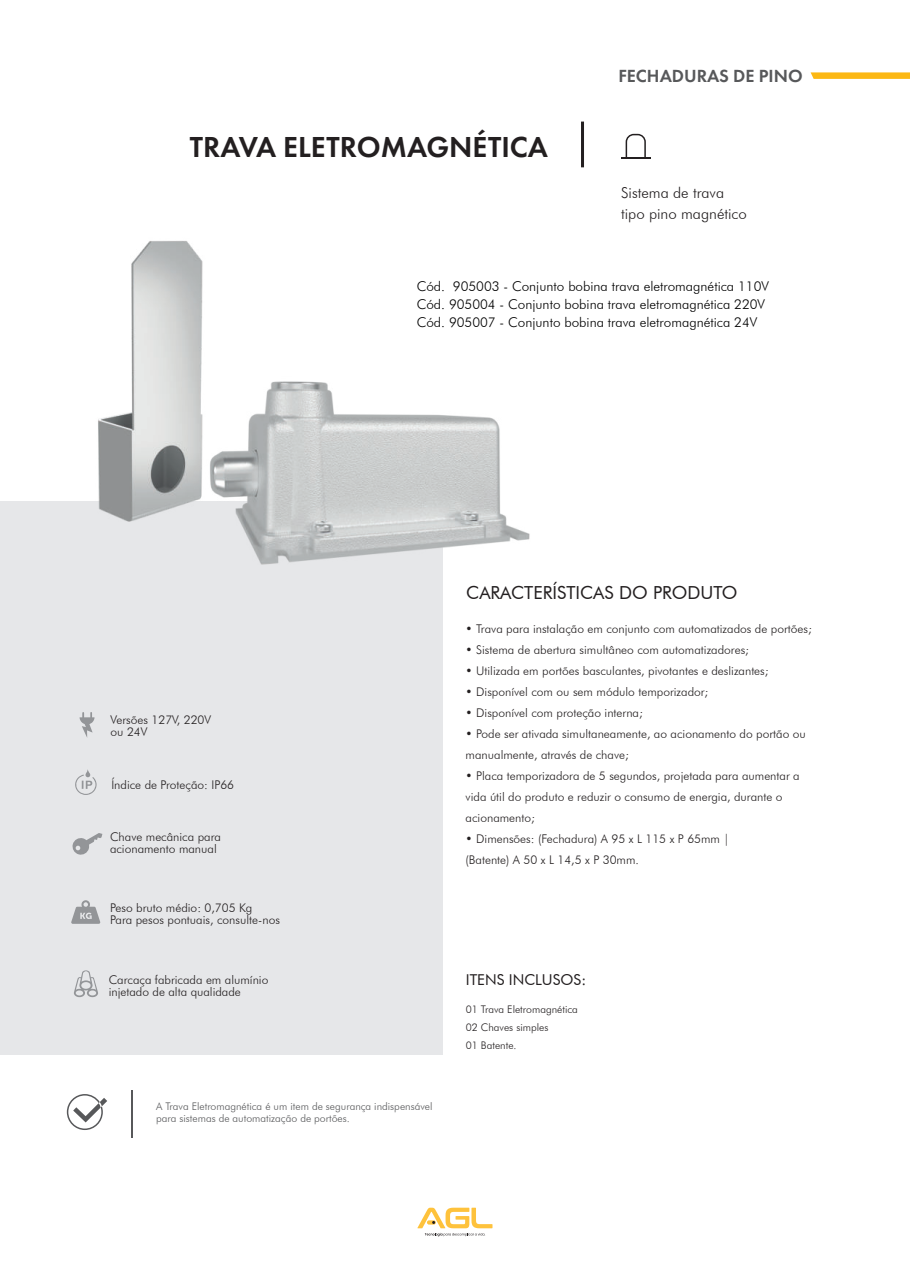
<style>
.page{position:relative;width:910px;height:1280px;background:#fff}
.page>*{position:absolute;margin:0;border:0;box-sizing:border-box;transform-origin:0 0}
.t1{font:600 30px "Futura PT";color:#231f20}
.t2{font:600 18.15px "Futura PT";color:#57585a}
.t3{font:18px "Futura BT";color:#231f20}
.t4{font:300 15px/21px "Futura BT";color:#231f20}
.t5{font:15px "Futura BT";color:#231f20}
.t6{font:300 13.5px/18px "Futura BT";color:#000001}
.t7{font:300 12px/21px "Futura BT";color:#231f20}
.t8{font:300 10.5px/12px "Futura BT";color:#57585a}
.t9{font:300 10.5px/18px "Futura BT";color:#231f20}
</style>
<div class="page">
<div style="left:0;top:501px;width:443px;height:554px;background:#e6e7e9"></div>
<svg style="left:74px;top:970px;width:24px;height:27px"></svg>
<svg style="left:71px;top:900px;width:30px;height:24px"></svg>
<svg style="left:75px;top:769px;width:22px;height:26px"></svg>
<svg style="left:72px;top:833px;width:30px;height:22px"></svg>
<img style="left:98px;top:241px;width:432px;height:324px">
<hr style="left:581px;top:122px;width:3px;height:45px;background:#231f20">
<hr style="left:621px;top:157px;width:30px;height:2px;background:#231f20">
<svg style="left:626px;top:134px;width:20px;height:23px"></svg>
<svg style="left:67px;top:1094px;width:40px;height:36px"></svg>
<hr style="left:131px;top:1090px;width:1px;height:48px;background:#57585a">
<svg style="left:80px;top:712px;width:15px;height:26px"></svg>
<svg style="left:811px;top:72px;width:99px;height:7px"></svg>
<svg style="left:417px;top:1208px;width:75px;height:28px"></svg>
<h1 class="t1" style="left:190px;top:130px;width:360px">TRAVA ELETROMAGNÉTICA</h1>
<h2 class="t2" style="left:618px;top:66px;width:186px">FECHADURAS DE PINO</h2>
<p class="t4" style="left:621px;top:184px;width:127px">Sistema de trava tipo pino magnético</p>
<p class="t6" style="left:417px;top:278px;width:354px">Cód. 905003 - Conjunto bobina trava eletromagnética 110V<br>Cód. 905004 - Conjunto bobina trava eletromagnética 220V<br>Cód. 905007 - Conjunto bobina trava eletromagnética 24V</p>
<p class="t7" style="left:111px;top:715px;width:102px;line-height:12px">Versões 127V, 220V ou 24V</p>
<p class="t7" style="left:111px;top:775px;width:124px">Índice de Proteção: IP66</p>
<p class="t7" style="left:110px;top:831px;width:112px;line-height:12px">Chave mecânica para acionamento manual</p>
<p class="t7" style="left:110px;top:903px;width:171px;line-height:12px">Peso bruto médio: 0,705 Kg<br>Para pesos pontuais, consulte-nos</p>
<p class="t7" style="left:109px;top:974px;width:161px;line-height:12px">Carcaça fabricada em alumínio injetado de alta qualidade</p>
<p class="t8" style="left:156px;top:1101px;width:278px">A Trava Eletromagnética é um item de segurança indispensável para sistemas de automatização de portões.</p>
<h3 class="t3" style="left:466px;top:585px;width:273px">CARACTERÍSTICAS DO PRODUTO</h3>
<p class="t7" style="left:466px;top:619px;width:348px">ï Trava para instalação em conjunto com automatizados de portões; ï Sistema de abertura simultâneo com automatizadores;<br>ï Utilizada em portões basculantes, pivotantes e deslizantes;<br>ï Disponível com ou sem módulo temporizador;<br>ï Disponível com proteção interna;<br>ï Pode ser ativada simultaneamente, ao acionamento do portão ou manualmente, através de chave;<br>ï Placa temporizadora de 5 segundos, projetada para aumentar a vida útil do produto e reduzir o consumo de energia, durante o acionamento;<br>ï Dimensões: (Fechadura) A 95 x L 115 x P 65mm |<br>(Batente) A 50 x L 14,5 x P 30mm.</p>
<p class="t5" style="left:466px;top:973px;width:122px">ITENS INCLUSOS:</p>
<p class="t9" style="left:466px;top:1001px;width:114px">01 Trava Eletromagnética<br>02 Chaves simples<br>01 Batente.</p>
</div>
